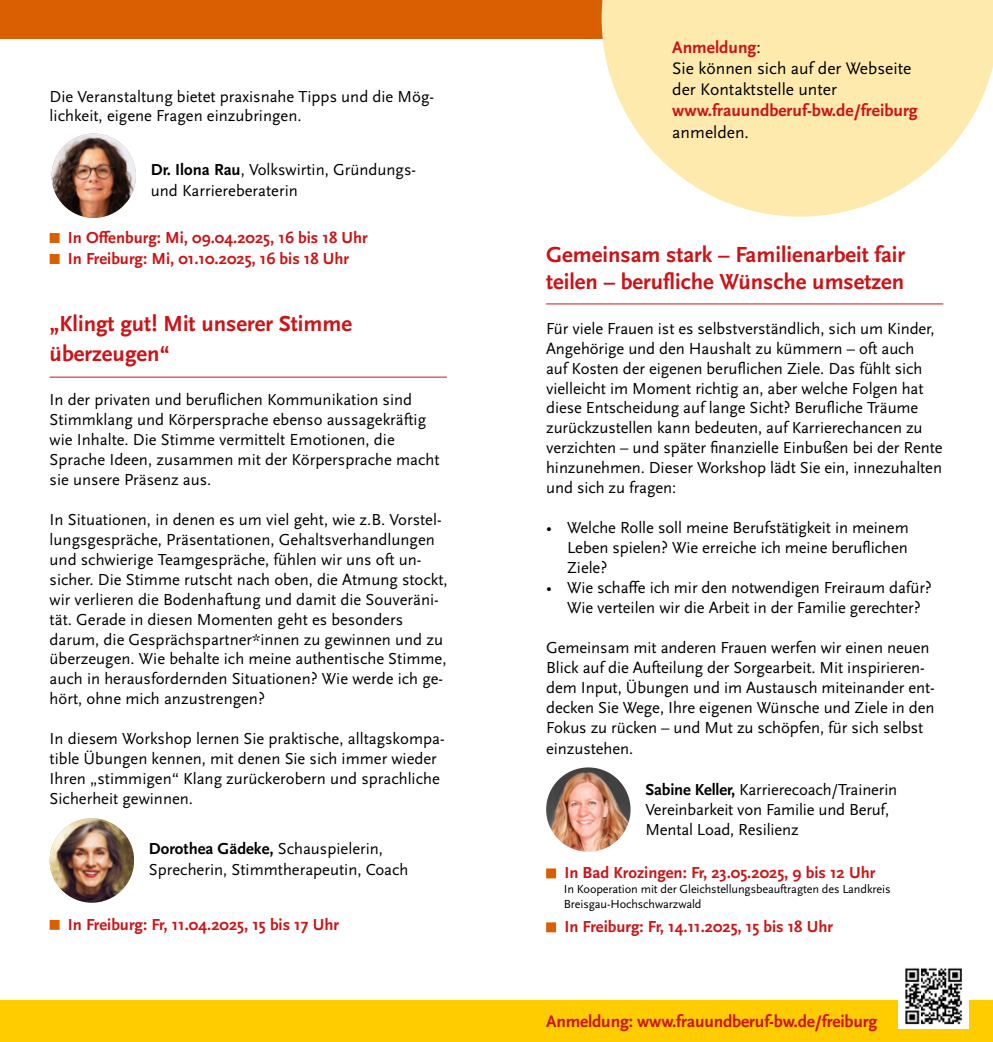
<style>
.page{position:relative;width:993px;height:1042px;background:#fff}
.page>*{position:absolute;margin:0;border:0;box-sizing:border-box;transform-origin:0 0}
.t1{font:700 22.75px/29.4px "Scala Sans OT";color:#cd1316}
.t2{font:700 17.5px "Scala Sans OT";letter-spacing:-.01em;color:#cd1316}
.t3{font:17.5px/21px "Scala Sans OT";color:#000}
.t4{font:16.62px/19.9px "Scala Sans OT";color:#000}
.t5{font:700 16.62px/21px "Scala Sans OT";color:#cd1316}
.t6{font:12.25px/14.7px "Scala Sans OT";letter-spacing:-.01em;color:#000}
.s1{font-weight:700}
.s2{font-weight:700;color:#cd1316}
</style>
<div class="page">
<div style="left:0;top:1001px;width:992px;height:41px;background:#fc0"></div>
<div style="left:1px;top:0;width:991px;height:38px;background:#da5f02"></div>
<img style="left:898px;top:968px;width:70px;height:61px">
<div style="left:50px;top:233px;width:10px;height:10px;background:#da5f02;border:2px solid #da5f02"></div>
<div style="left:50px;top:254px;width:10px;height:10px;background:#da5f02;border:2px solid #da5f02"></div>
<div style="left:50px;top:920px;width:10px;height:10px;background:#da5f02;border:2px solid #da5f02"></div>
<div style="left:546px;top:868px;width:10px;height:10px;background:#da5f02;border:2px solid #da5f02"></div>
<div style="left:546px;top:922px;width:10px;height:10px;background:#da5f02;border:2px solid #da5f02"></div>
<hr style="left:50px;top:377px;width:396px;height:1px;background:#cd1316">
<img style="left:546px;top:767px;width:84px;height:85px;border-radius:42px">
<img style="left:50px;top:818px;width:84px;height:84px;border-radius:42px">
<hr style="left:546px;top:303px;width:397px;height:1px;background:#cd1316">
<img style="left:52px;top:134px;width:84px;height:84px;border-radius:42px">
<svg style="left:601px;top:0;width:391px;height:217px;fill:#ffeaad"></svg>
<p class="t4" style="left:50px;top:86px;width:386px">Die Veranstaltung bietet praxisnahe Tipps und die Mög&shy;lichkeit, eigene Fragen einzubringen.</p>
<p class="t4" style="left:151px;top:159px;width:266px;line-height:21px"><span class="s1">Dr. Ilona Rau</span>, Volkswirtin, Gründungs&shy;und Karriereberaterin</p>
<p class="t5" style="left:68px;top:227px;width:301px">In Offenburg: Mi, 09.04.2025, 16 bis 18 Uhr<br>In Freiburg: Mi, 01.10.2025, 16 bis 18 Uhr</p>
<h1 class="t1" style="left:50px;top:309px;width:304px">„Klingt gut! Mit unserer Stimme überzeugen“</h1>
<p class="t4" style="left:50px;top:390px;width:391px">In der privaten und beruflichen Kommunikation sind Stimmklang und Körpersprache ebenso aussagekräftig wie Inhalte. Die Stimme vermittelt Emotionen, die Sprache Ideen, zusammen mit der Körpersprache macht sie unsere Präsenz aus.</p>
<p class="t4" style="left:50px;top:509px;width:399px">In Situationen, in denen es um viel geht, wie z.B. Vorstel&shy;lungsgespräche, Präsentationen, Gehaltsverhandlungen und schwierige Teamgespräche, fühlen wir uns oft un&shy;sicher. Die Stimme rutscht nach oben, die Atmung stockt, wir verlieren die Bodenhaftung und damit die Souveräni&shy;tät. Gerade in diesen Momenten geht es besonders darum, die Gesprächspartner*innen zu gewinnen und zu überzeugen. Wie behalte ich meine authentische Stimme, auch in herausfordernden Situationen? Wie werde ich ge&shy;hört, ohne mich anzustrengen?</p>
<p class="t4" style="left:50px;top:729px;width:396px">In diesem Workshop lernen Sie praktische, alltagskompa&shy;tible Übungen kennen, mit denen Sie sich immer wieder Ihren „stimmigen“ Klang zurückerobern und sprachliche Sicherheit gewinnen.</p>
<p class="t4" style="left:149px;top:838px;width:261px;line-height:21px"><span class="s1">Dorothea Gädeke,</span> Schauspielerin,<br>Sprecherin, Stimmtherapeutin, Coach</p>
<p class="t5" style="left:68px;top:914px;width:272px">In Freiburg: Fr, 11.04.2025, 15 bis 17 Uhr</p>
<p class="t3" style="left:672px;top:37px;width:240px"><span class="s2">Anmeldung</span>:<br>Sie können sich auf der Webseite der Kontaktstelle unter</p>
<p class="t2" style="left:672px;top:100px;width:247px">www.frauundberuf-bw.de/freiburg</p>
<p class="t3" style="left:672px;top:121px;width:78px">anmelden.</p>
<h1 class="t1" style="left:546px;top:241px;width:360px;line-height:27.3px">Gemeinsam stark – Familienarbeit fair teilen – berufliche Wünsche umsetzen</h1>
<p class="t4" style="left:546px;top:318px;width:398px">Für viele Frauen ist es selbstverständlich, sich um Kinder, Angehörige und den Haushalt zu kümmern – oft auch<br>auf Kosten der eigenen beruflichen Ziele. Das fühlt sich vielleicht im Moment richtig an, aber welche Folgen hat diese Entscheidung auf lange Sicht? Berufliche Träume zurückzustellen kann bedeuten, auf Karrierechancen zu verzichten – und später finanzielle Einbußen bei der Rente hinzunehmen. Dieser Workshop lädt Sie ein, innezuhalten und sich zu fragen:</p>
<p class="t4" style="left:567px;top:518px;width:343px;text-align:justify;text-indent:-21px">• Welche Rolle soll meine Berufstätigkeit in meinem Leben spielen? Wie erreiche ich meine beruflichen Ziele?</p>
<p class="t4" style="left:546px;top:578px;width:387px;text-align:center">• Wie schaffe ich mir den notwendigen Freiraum dafür?<br>Wie verteilen wir die Arbeit in der Familie gerechter?</p>
<p class="t4" style="left:546px;top:637px;width:390px">Gemeinsam mit anderen Frauen werfen wir einen neuen Blick auf die Aufteilung der Sorgearbeit. Mit inspirieren&shy;dem Input, Übungen und im Austausch miteinander ent&shy;decken Sie Wege, Ihre eigenen Wünsche und Ziele in den Fokus zu rücken – und Mut zu schöpfen, für sich selbst einzustehen.</p>
<p class="t4" style="left:645px;top:779px;width:253px"><span class="s1">Sabine Keller,</span> Karrierecoach/Trainerin<br>Vereinbarkeit von Familie und Beruf,<br>Mental Load, Resilienz</p>
<p class="t5" style="left:564px;top:862px;width:312px">In Bad Krozingen: Fr, 23.05.2025, 9 bis 12 Uhr</p>
<p class="t6" style="left:563px;top:882px;width:328px">In Kooperation mit der Gleichstellungsbeauftragten des Landkreis<br>Breisgau-Hochschwarzwald</p>
<p class="t5" style="left:564px;top:916px;width:270px">In Freiburg: Fr, 14.11.2025, 15 bis 18 Uhr</p>
<p class="t2" style="left:546px;top:1011px;width:333px">Anmeldung: www.frauundberuf-bw.de/freiburg</p>
</div>
